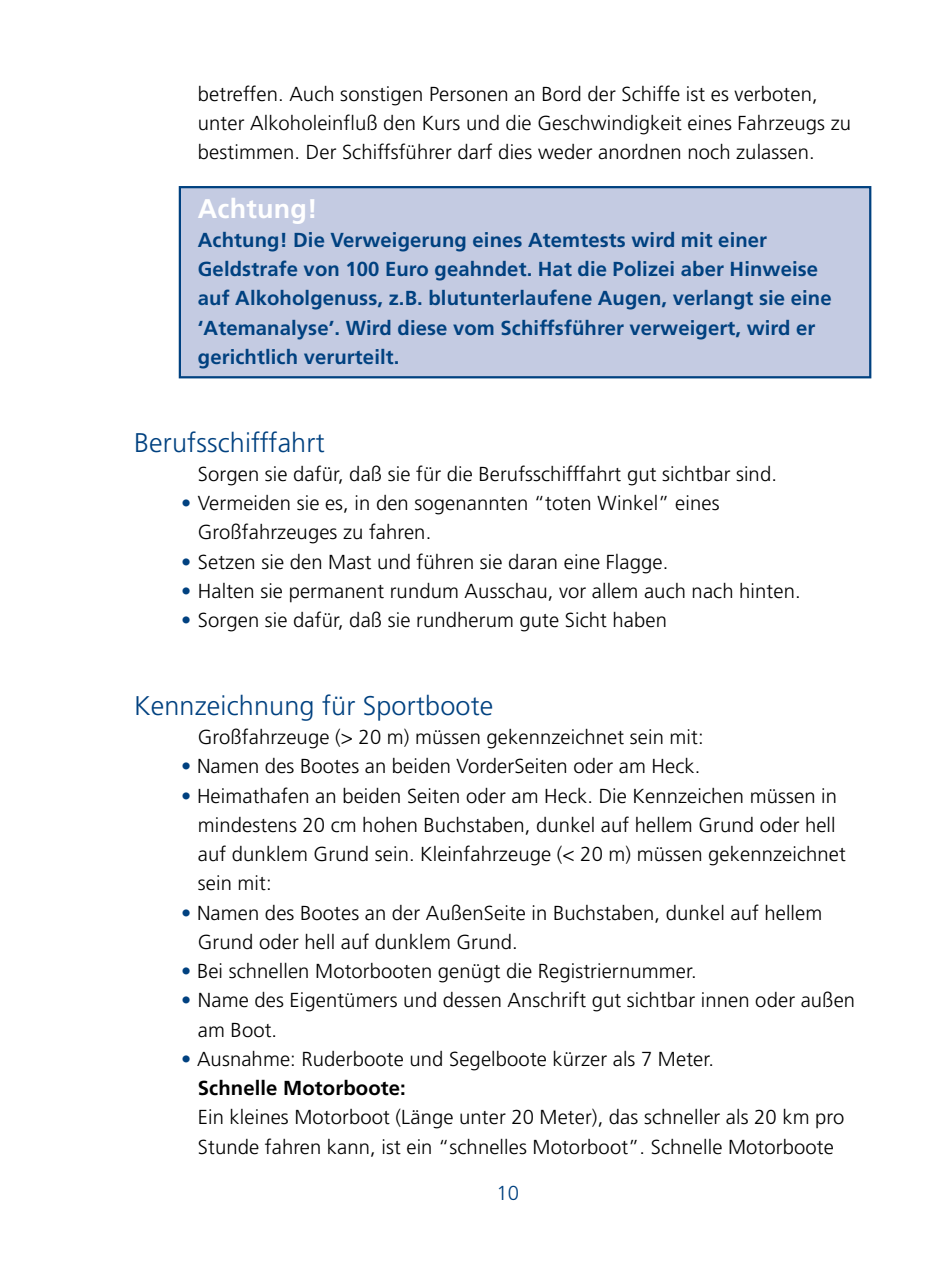
<style>
.page{position:relative;width:948px;height:1263px;background:#fff}
.page>*{position:absolute;margin:0;border:0;box-sizing:border-box;transform-origin:0 0}
.t1{font:300 27px "Frutiger LT Std";letter-spacing:.005em;color:#004180}
.t2{font:700 27px "Frutiger LT Std";letter-spacing:.005em;color:#fff}
.t3{font:300 20.25px/29.2px "Frutiger LT Std";letter-spacing:.005em;color:#000}
.t4{font:700 20.25px/29.2px "Frutiger LT Std";letter-spacing:.005em;color:#004180}
.t5{font:300 20.25px "Frutiger LT Std";color:#004180}
.s1{color:#004180}
.s2{font-weight:700}
</style>
<div class="page">
<div style="left:179px;top:186px;width:692px;height:192px;background:#c4cbe2;border:2px solid #004180"></div>
<p class="t3" style="left:198px;top:79px;width:654px">betreffen. Auch sonstigen Personen an Bord der Schiffe ist es verboten, unter Alkoholeinfluß den Kurs und die Geschwindigkeit eines Fahrzeugs zu bestimmen. Der Schiffsführer darf dies weder anordnen noch zulassen.</p>
<p class="t2" style="left:198px;top:192px;width:121px">Achtung!</p>
<p class="t4" style="left:198px;top:225px;width:635px">Achtung! Die Verweigerung eines Atemtests wird mit einer Geldstrafe von 100 Euro geahndet. Hat die Polizei aber Hinweise auf Alkoholgenuss, z.B. blutunterlaufene Augen, verlangt sie eine ‘Atemanalyse’. Wird diese vom Schiffsführer verweigert, wird er gerichtlich verurteilt.</p>
<p class="t1" style="left:134px;top:427px;width:192px">Berufsschifffahrt</p>
<p class="t3" style="left:198px;top:459px;width:580px">Sorgen sie dafür, daß sie für die Berufsschifffahrt gut sichtbar sind.</p>
<p class="t3" style="left:198px;top:489px;width:523px;text-indent:-17px"><span class="s1">•</span> Vermeiden sie es, in den sogenannten “toten Winkel” eines<br>Großfahrzeuges zu fahren.</p>
<p class="t3" style="left:181px;top:547px;width:488px"><span class="s1">•</span> Setzen sie den Mast und führen sie daran eine Flagge.</p>
<p class="t3" style="left:181px;top:576px;width:620px"><span class="s1">•</span> Halten sie permanent rundum Ausschau, vor allem auch nach hinten.</p>
<p class="t3" style="left:181px;top:606px;width:487px"><span class="s1">•</span> Sorgen sie dafür, daß sie rundherum gute Sicht haben</p>
<p class="t1" style="left:134px;top:690px;width:360px">Kennzeichnung für Sportboote</p>
<p class="t3" style="left:198px;top:723px;width:507px">Großfahrzeuge (&gt; 20 m) müssen gekennzeichnet sein mit:</p>
<p class="t3" style="left:181px;top:752px;width:520px"><span class="s1">•</span> Namen des Bootes an beiden VorderSeiten oder am Heck.</p>
<p class="t3" style="left:198px;top:781px;width:649px;text-indent:-17px"><span class="s1">•</span> Heimathafen an beiden Seiten oder am Heck. Die Kennzeichen müssen in mindestens 20 cm hohen Buchstaben, dunkel auf hellem Grund oder hell auf dunklem Grund sein. Kleinfahrzeuge (&lt; 20 m) müssen gekennzeichnet sein mit:</p>
<p class="t3" style="left:198px;top:898px;width:625px;text-indent:-17px"><span class="s1">•</span> Namen des Bootes an der AußenSeite in Buchstaben, dunkel auf hellem<br>Grund oder hell auf dunklem Grund.</p>
<p class="t3" style="left:181px;top:957px;width:517px"><span class="s1">•</span> Bei schnellen Motorbooten genügt die Registriernummer.</p>
<p class="t3" style="left:198px;top:986px;width:658px;text-indent:-17px"><span class="s1">•</span> Name des Eigentümers und dessen Anschrift gut sichtbar innen oder außen am Boot.</p>
<p class="t3" style="left:198px;top:1044px;width:647px;text-indent:-17px"><span class="s1">•</span> Ausnahme: Ruderboote und Segelboote kürzer als 7 Meter.<br><span class="s2">Schnelle Motorboote:<br></span>Ein kleines Motorboot (Länge unter 20 Meter), das schneller als 20 km pro Stunde fahren kann, ist ein “schnelles Motorboot”. Schnelle Motorboote</p>
<p class="t5" style="left:496px;top:1182px;width:24px">10</p>
</div>
